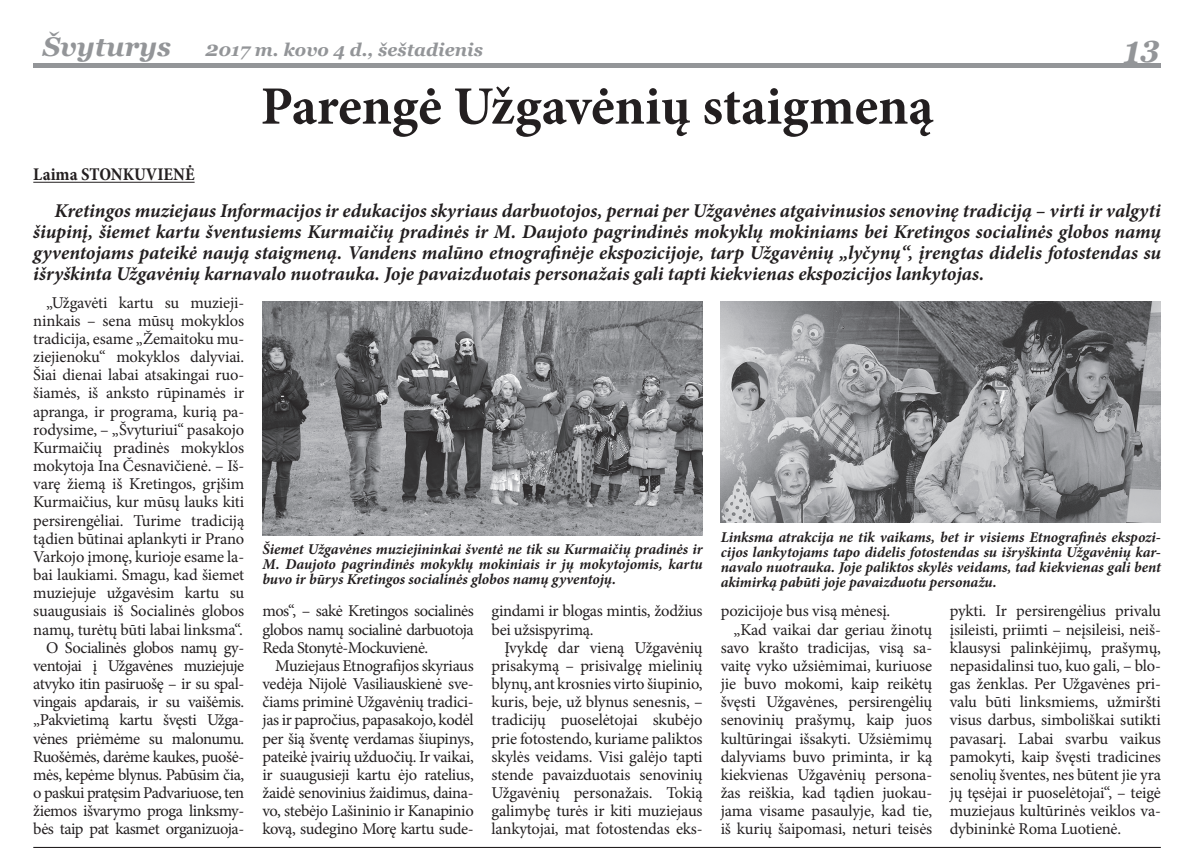
<style>
.page{position:relative;width:1195px;height:848px;background:#fff}
.page>*{position:absolute;margin:0;border:0;box-sizing:border-box;transform-origin:0 0}
.t1{font:700 54px "Minion Pro";letter-spacing:-.005em;color:#231f20}
.t2{font:italic 700 39px "Georgia";color:#939598;scale:.87 1}
.t3{font:italic 700 27px "Georgia";color:#939598}
.t4{font:italic 700 19.5px/21px "Minion Pro";letter-spacing:-.005em;color:#231f20;text-align:justify}
.t5{font:italic 700 18px "Georgia";color:#939598}
.t6{font:700 condensed 18px "Minion Pro";color:#231f20}
.t7{font:16.5px/18.1px "Minion Pro";letter-spacing:-.015em;color:#231f20;text-align:justify}
.t8{font:italic 700 15px/15px "Minion Pro";letter-spacing:-.005em;color:#231f20;text-align:justify}
.s1{font-size:21px}
.s2{font-size:30px}
</style>
<div class="page">
<hr style="left:33px;top:63px;width:1127px;height:4px;background:#939598">
<hr style="left:33px;top:846px;width:1127px;height:1px;background:#231f20">
<hr style="left:33px;top:182px;width:161px;height:1px;background:#231f20">
<img style="left:262px;top:302px;width:440px;height:233px">
<img style="left:720px;top:302px;width:440px;height:220px">
<h3 class="t3" style="left:43px;top:29px;width:130px">Švyturys</h3>
<p class="t5" style="left:205px;top:38px;width:279px"><span class="s1">2</span>017 m. kovo 4 d., šeštadienis</p>
<h2 class="t2" style="left:1123px;top:24px;width:43px">1<span class="s2">3</span></h2>
<h1 class="t1" style="left:260px;top:68px;width:674px">Parengė Užgavėnių staigmeną</h1>
<p class="t6" style="left:33px;top:162px;width:163px">Laima STONKUVIENĖ</p>
<p class="t4" style="left:33px;top:200px;width:1128px;text-indent:21px">Kretingos muziejaus Informacijos ir edukacijos skyriaus darbuotojos, pernai per Užgavėnes atgaivinusios senovinę tradiciją – virti ir valgyti šiupinį, šiemet kartu šventusiems Kurmaičių pradinės ir M. Daujoto pagrindinės mokyklų mokiniams bei Kretingos socialinės globos namų gyventojams pateikė naują staigmeną. Vandens malūno etnografinėje ekspozicijoje, tarp Užgavėnių „lyčynų“, įrengtas didelis fotostendas su išryškinta Užgavėnių karnavalo nuotrauka. Joje pavaizduotais personažais gali tapti kiekvienas ekspozicijos lankytojas.</p>
<p class="t7" style="left:33px;top:293px;width:212px;text-align:right">„Užgavėti kartu su muzieji&shy;ninkais – sena mūsų mokyklos tradicija, esame „Žemaitoku mu&shy;ziejienoku“ mokyklos dalyviai.<br>Šiai dienai labai atsakingai ruo&shy;šiamės, iš anksto rūpinamės ir apranga, ir programa, kurią pa&shy;rodysime, – „Švyturiui“ pasakojo<br>Kurmaičių pradinės mokyklos mokytoja Ina Česnavičienė. – Iš&shy;varę žiemą iš Kretingos, grįšim<br>Kurmaičius, kur mūsų lauks kiti persirengėliai. Turime tradiciją tądien būtinai aplankyti ir Prano<br>Varkojo įmonę, kurioje esame la&shy;bai laukiami. Smagu, kad šiemet muziejuje užgavėsim kartu su suaugusiais iš Socialinės globos namų, turėtų būti labai linksma“.<br>O Socialinės globos namų gy&shy;ventojai į Užgavėnes muziejuje atvyko itin pasiruošę – ir su spal&shy;vingais apdarais, ir su vaišėmis. „Pakvietimą kartu švęsti Užga&shy;vėnes priėmėme su malonumu.<br>Ruošėmės, darėme kaukes, puošė&shy;mės, kepėme blynus. Pabūsim čia, o paskui pratęsim Padvariuose, ten žiemos išvarymo proga linksmy&shy;bės taip pat kasmet organizuoja-</p>
<p class="t8" style="left:262px;top:541px;width:441px">Šiemet Užgavėnes muziejininkai šventė ne tik su Kurmaičių pradinės ir M. Daujoto pagrindinės mokyklų mokiniais ir jų mokytojomis, kartu buvo ir būrys Kretingos socialinės globos namų gyventojų.</p>
<p class="t8" style="left:720px;top:529px;width:441px">Linksma atrakcija ne tik vaikams, bet ir visiems Etnografinės ekspozi&shy;cijos lankytojams tapo didelis fotostendas su išryškinta Užgavėnių kar&shy;navalo nuotrauka. Joje paliktos skylės veidams, tad kiekvienas gali bent akimirką pabūti joje pavaizduotu personažu.</p>
<p class="t7" style="left:262px;top:602px;width:213px">mos“, – sakė Kretingos socialinės globos namų socialinė darbuotoja Reda Stonytė-Mockuvienė.</p>
<p class="t7" style="left:262px;top:656px;width:213px;text-indent:13px">Muziejaus Etnografijos skyriaus vedėja Nijolė Vasiliauskienė sve&shy;čiams priminė Užgavėnių tradici&shy;jas ir papročius, papasakojo, kodėl per šią šventę verdamas šiupinys, pateikė įvairių užduočių. Ir vaikai, ir suaugusieji kartu ėjo ratelius, žaidė senovinius žaidimus, daina&shy;vo, stebėjo Lašininio ir Kanapinio kovą, sudegino Morę kartu sude-</p>
<p class="t7" style="left:491px;top:602px;width:212px">gindami ir blogas mintis, žodžius bei užsispyrimą.</p>
<p class="t7" style="left:491px;top:638px;width:212px;text-indent:13px">Įvykdę dar vieną Užgavėnių prisakymą – prisivalgę mielinių blynų, ant krosnies virto šiupinio, kuris, beje, už blynus senesnis, – tradicijų puoselėtojai skubėjo prie fotostendo, kuriame paliktos skylės veidams. Visi galėjo tapti stende pavaizduotais senovinių Užgavėnių personažais. Tokią galimybę turės ir kiti muziejaus lankytojai, mat fotostendas eks-</p>
<p class="t7" style="left:720px;top:602px;width:171px">pozicijoje bus visą mėnesį.</p>
<p class="t7" style="left:733px;top:620px;width:200px">„Kad vaikai dar geriau žinotų</p>
<p class="t7" style="left:720px;top:638px;width:213px">savo krašto tradicijas, visą sa-</p>
<p class="t7" style="left:720px;top:656px;width:213px">vaitę vyko užsiėmimai, kuriuose</p>
<p class="t7" style="left:720px;top:674px;width:213px">jie buvo mokomi, kaip reikėtų</p>
<p class="t7" style="left:720px;top:692px;width:213px">švęsti Užgavėnes, persirengėlių</p>
<p class="t7" style="left:720px;top:711px;width:213px">senovinių prašymų, kaip juos</p>
<p class="t7" style="left:720px;top:729px;width:213px">kultūringai išsakyti. Užsiėmimų</p>
<p class="t7" style="left:720px;top:747px;width:213px">dalyviams buvo priminta, ir ką</p>
<p class="t7" style="left:720px;top:765px;width:213px">kiekvienas Užgavėnių persona-</p>
<p class="t7" style="left:720px;top:783px;width:213px">žas reiškia, kad tądien juokau-</p>
<p class="t7" style="left:720px;top:801px;width:213px">jama visame pasaulyje, kad tie,</p>
<p class="t7" style="left:720px;top:819px;width:213px">iš kurių šaipomasi, neturi teisės</p>
<p class="t7" style="left:949px;top:602px;width:212px">pykti. Ir persirengėlius privalu įsileisti, priimti – neįsileisi, neiš&shy;klausysi palinkėjimų, prašymų, nepasidalinsi tuo, kuo gali, – blo&shy;gas ženklas. Per Užgavėnes pri&shy;valu būti linksmiems, užmiršti visus darbus, simboliškai sutikti pavasarį. Labai svarbu vaikus pamokyti, kaip švęsti tradicines senolių šventes, nes būtent jie yra jų tęsėjai ir puoselėtojai“, – teigė muziejaus kultūrinės veiklos va&shy;dybininkė Roma Luotienė.</p>
</div>
